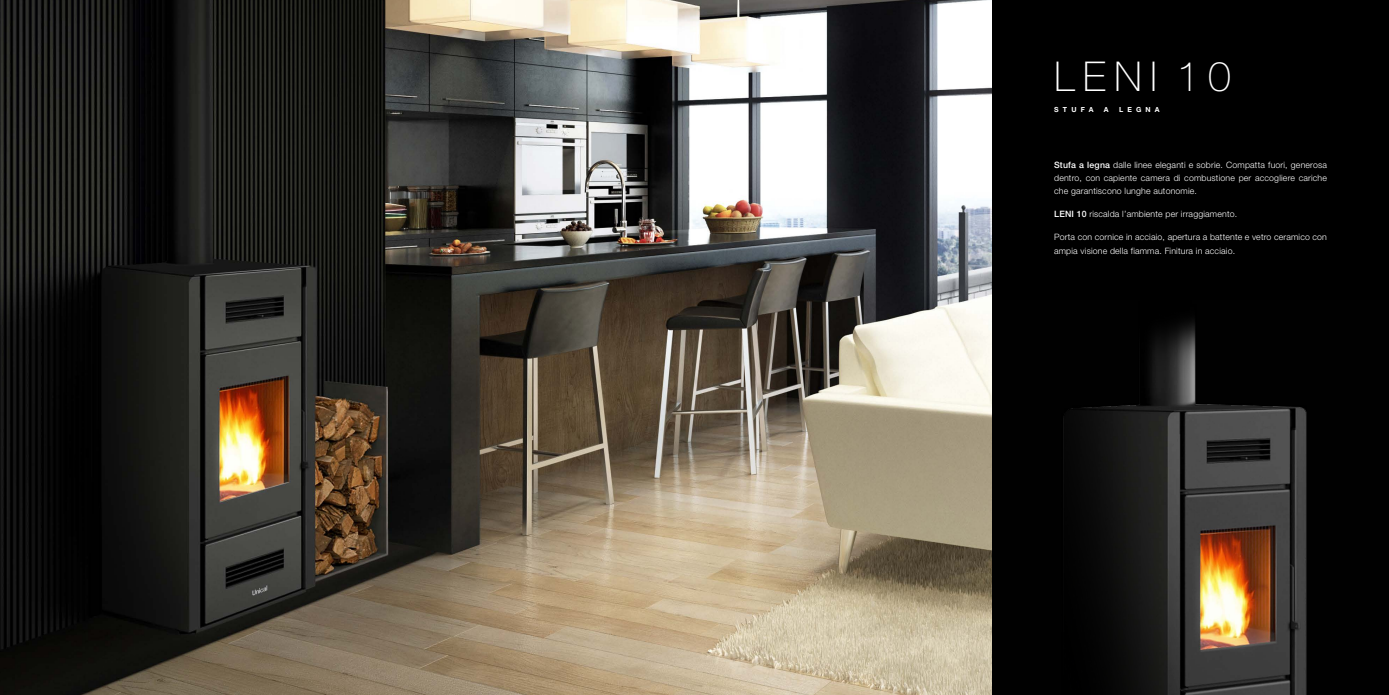
<style>
.page{position:relative;width:1389px;height:695px;background:#fff}
.page>*{position:absolute;margin:0;border:0;box-sizing:border-box;transform-origin:0 0}
.t1{font:100 41.12px "Helvetica Neue";letter-spacing:.2em;color:#fff}
.t2{font:300 8.75px/13.1px "Helvetica Neue";letter-spacing:.02em;color:#fff;text-align:justify}
.t3{font:700 7px "Helvetica Neue";letter-spacing:.6em;color:#fff}
.s1{font-weight:500}
</style>
<div class="page">
<img style="left:0;top:0;width:992px;height:694px">
<div style="left:992px;top:0;width:397px;height:694px;background:#000"></div>
<img style="left:946px;top:300px;width:361px;height:394px">
<h1 class="t1" style="left:1054px;top:53px;width:178px">LENI 10</h1>
<p class="t3" style="left:1054px;top:105px;width:41px">STUFA</p>
<p class="t3" style="left:1104px;top:105px;width:6px">A</p>
<p class="t3" style="left:1119px;top:105px;width:42px">LEGNA</p>
<p class="t2" style="left:1054px;top:158px;width:274px"><span class="s1">Stufa a legna</span> dalle linee eleganti e sobrie. Compatta fuori, generosa dentro, con capiente camera di combustione per accogliere cariche che garantiscono lunghe autonomie.</p>
<p class="t2" style="left:1054px;top:207px;width:185px"><span class="s1">LENI 10</span> riscalda l’ambiente per irraggiamento.</p>
<p class="t2" style="left:1054px;top:230px;width:274px">Porta con cornice in acciaio, apertura a battente e vetro ceramico con ampia visione della fiamma. Finitura in acciaio.</p>
</div>
